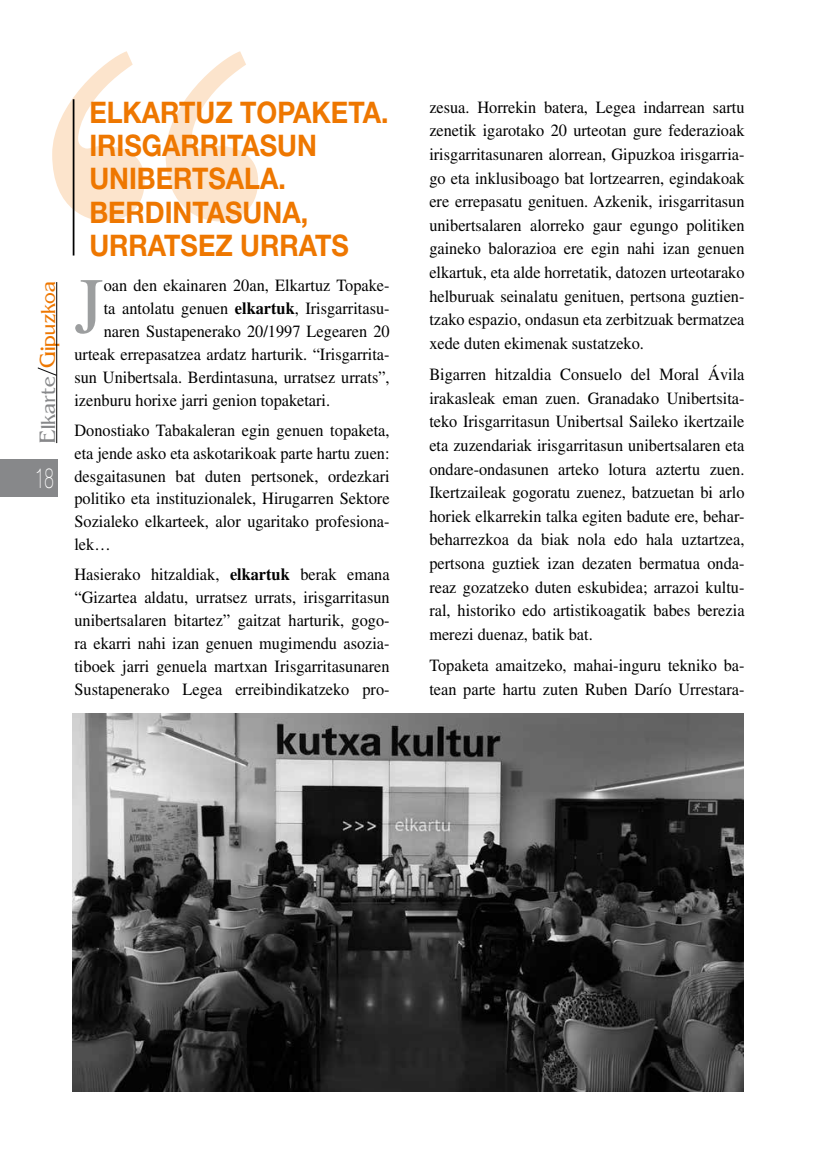
<style>
.page{position:relative;width:819px;height:1166px;background:#fff}
.page>*{position:absolute;margin:0;border:0;box-sizing:border-box;transform-origin:0 0}
.t1{font:79.27px "Times";color:#9c9e9f;scale:.95 1}
.t2{font:700 29.75px/33.4px "Helvetica Neue";color:#e70;scale:.9 1}
.t3{font:100 28px "Helvetica Neue";color:#fff;scale:.6 1}
.t4{font:21px "Azote S Si";color:#e70}
.t5{font:17.15px/23.6px "Times";color:#000;text-align:justify;scale:.95 1}
.s1{color:#87888a}
.s2{color:#000}
.s3{font-weight:700}
</style>
<div class="page">
<hr style="left:56px;top:282px;width:1px;height:161px;background:#000">
<div style="left:0;top:459px;width:58px;height:37px;background:#87888a"></div>
<svg style="left:52px;top:51px;width:206px;height:170px"></svg>
<hr style="left:73px;top:99px;width:1px;height:156px;background:#000">
<img style="left:73px;top:713px;width:670px;height:378px">
<p class="t4" style="left:37px;top:443px;width:163px;rotate:-90deg"><span class="s1">Elkarte</span><span class="s2">/</span>Gipuzkoa</p>
<h3 class="t3" style="left:35px;top:462px;width:33px">18</h3>
<h2 class="t2" style="left:89px;top:95px;width:334px">ELKARTUZ TOPAKETA.<br>IRISGARRITASUN<br>UNIBERTSALA.<br>BERDINTASUNA,<br>URRATSEZ URRATS</h2>
<h1 class="t1" style="left:74px;top:261px;width:32px">J</h1>
<p class="t5" style="left:104px;top:274px;width:302px">oan den ekainaren 20an, Elkartuz Topake-</p>
<p class="t5" style="left:104px;top:297px;width:302px">ta antolatu genuen <span class="s3">elkartuk</span>, Irisgarritasu-</p>
<p class="t5" style="left:104px;top:319px;width:302px">naren Sustapenerako 20/1997 Legearen 20</p>
<p class="t5" style="left:74px;top:342px;width:333px">urteak errepasatzea ardatz harturik. “Irisgarrita-</p>
<p class="t5" style="left:74px;top:365px;width:333px">sun Unibertsala. Berdintasuna, urratsez urrats”,</p>
<p class="t5" style="left:74px;top:388px;width:271px">izenburu horixe jarri genion topaketari.</p>
<p class="t5" style="left:74px;top:418px;width:333px;line-height:22.9px">Donostiako Tabakaleran egin genuen topaketa, eta jende asko eta askotarikoak parte hartu zuen: desgaitasunen bat duten pertsonek, ordezkari politiko eta instituzionalek, Hirugarren Sektore Sozialeko elkarteek, alor ugaritako profesiona&shy;lek…</p>
<p class="t5" style="left:74px;top:563px;width:333px;line-height:22.9px">Hasierako hitzaldiak, <span class="s3">elkartuk</span> berak emana “Gizartea aldatu, urratsez urrats, irisgarritasun unibertsalaren bitartez” gaitzat harturik, gogo&shy;ra ekarri nahi izan genuen mugimendu asozia&shy;tiboek jarri genuela martxan Irisgarritasunaren Sustapenerako Legea erreibindikatzeko pro-</p>
<p class="t5" style="left:429px;top:95px;width:333px">zesua. Horrekin batera, Legea indarrean sartu zenetik igarotako 20 urteotan gure federazioak irisgarritasunaren alorrean, Gipuzkoa irisgarria&shy;go eta inklusiboago bat lortzearren, egindakoak ere errepasatu genituen. Azkenik, irisgarritasun unibertsalaren alorreko gaur egungo politiken gaineko balorazioa ere egin nahi izan genuen elkartuk, eta alde horretatik, datozen urteotarako helburuak seinalatu genituen, pertsona guztien&shy;tzako espazio, ondasun eta zerbitzuak bermatzea xede duten ekimenak sustatzeko.</p>
<p class="t5" style="left:429px;top:362px;width:333px">Bigarren hitzaldia Consuelo del Moral Ávila irakasleak eman zuen. Granadako Unibertsita&shy;teko Irisgarritasun Unibertsal Saileko ikertzaile eta zuzendariak irisgarritasun unibertsalaren eta ondare-ondasunen arteko lotura aztertu zuen.<br>Ikertzaileak gogoratu zuenez, batzuetan bi arlo horiek elkarrekin talka egiten badute ere, behar&shy;beharrezkoa da biak nola edo hala uztartzea, pertsona guztiek izan dezaten bermatua onda&shy;reaz gozatzeko duten eskubidea; arrazoi kultu&shy;ral, historiko edo artistikoagatik babes berezia merezi duenaz, batik bat.</p>
<p class="t5" style="left:429px;top:653px;width:333px">Topaketa amaitzeko, mahai-inguru tekniko ba&shy;tean parte hartu zuten Ruben Darío Urrestara-</p>
</div>
